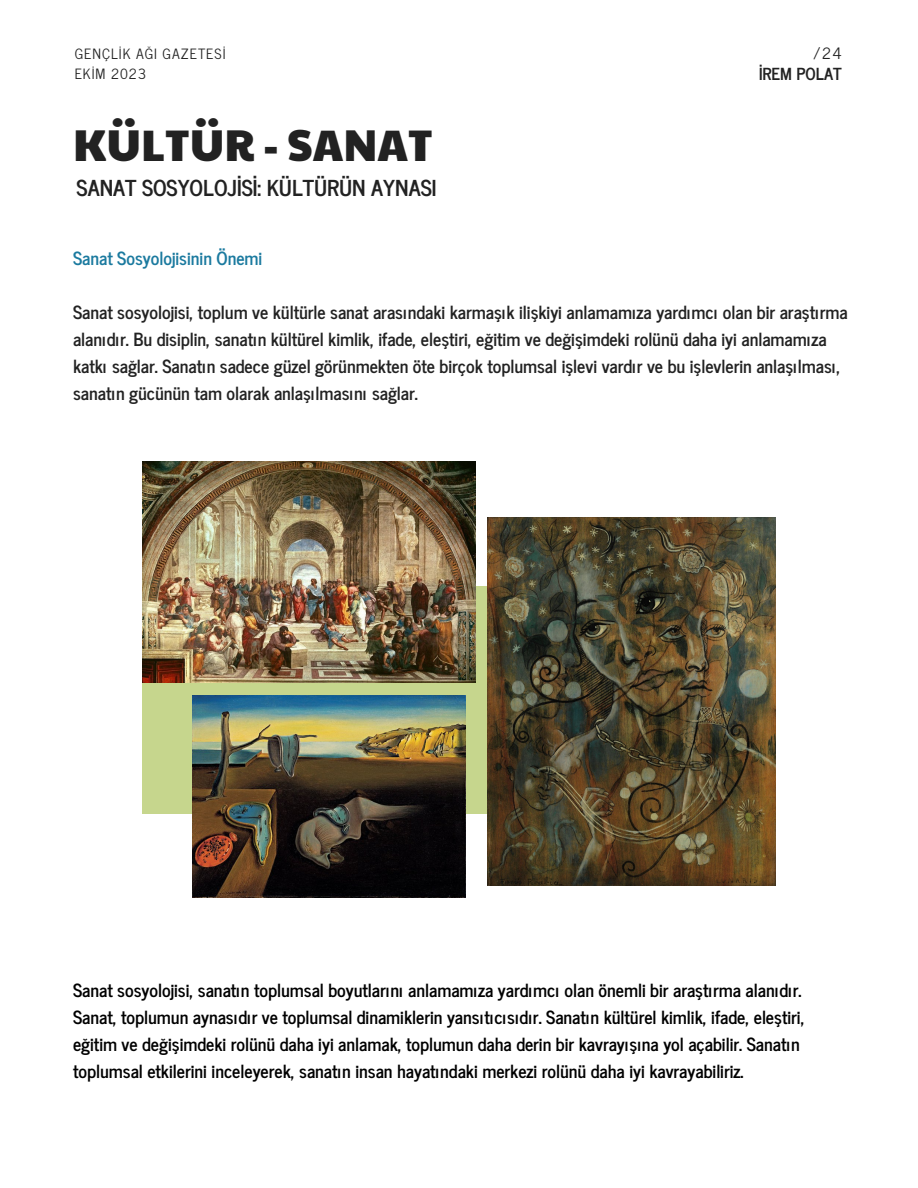
<style>
.page{position:relative;width:918px;height:1188px;background:#fff}
.page>*{position:absolute;margin:0;border:0;box-sizing:border-box;transform-origin:0 0}
.t1{font:43.65px "Paytone One";color:#222}
.t2{font:700 21.75px "News Cycle";color:#222}
.t3{font:700 18px/27px "News Cycle";color:#000}
.t4{font:700 18px/27px "News Cycle";color:#222}
.t5{font:700 18px "News Cycle";color:#1b7a9f}
.t6{font:700 16.5px "News Cycle";color:#222}
.t7{font:15.6px "News Cycle";color:#222}
.t8{font:14.1px "News Cycle";letter-spacing:.07em;color:#222}
</style>
<div class="page">
<div style="left:142px;top:587px;width:634px;height:227px;background:#c6d68d"></div>
<img style="left:142px;top:461px;width:333px;height:222px">
<img style="left:487px;top:518px;width:288px;height:367px">
<img style="left:192px;top:696px;width:273px;height:201px">
<p class="t8" style="left:75px;top:41px;width:152px">GENÇLİK AĞI GAZETESİ</p>
<p class="t8" style="left:75px;top:61px;width:73px">EKİM 2023</p>
<p class="t1" style="left:73px;top:112px;width:362px">KÜLTÜR - SANAT</p>
<p class="t2" style="left:77px;top:169px;width:361px">SANAT SOSYOLOJİSİ: KÜLTÜRÜN AYNASI</p>
<p class="t7" style="left:813px;top:40px;width:30px">/24</p>
<p class="t6" style="left:759px;top:59px;width:84px">İREM POLAT</p>
<p class="t5" style="left:73px;top:242px;width:191px">Sanat Sosyolojisinin Önemi</p>
<p class="t4" style="left:73px;top:297px;width:776px">Sanat sosyolojisi, toplum ve kültürle sanat arasındaki karmaşık ilişkiyi anlamamıza yardımcı olan bir araştırma alanıdır. Bu disiplin, sanatın kültürel kimlik, ifade, eleştiri, eğitim ve değişimdeki rolünü daha iyi anlamamıza katkı sağlar. Sanatın sadece güzel görünmekten öte birçok toplumsal işlevi vardır ve bu işlevlerin anlaşılması, sanatın gücünün tam olarak anlaşılmasını sağlar.</p>
<p class="t3" style="left:73px;top:975px;width:733px">Sanat sosyolojisi, sanatın toplumsal boyutlarını anlamamıza yardımcı olan önemli bir araştırma alanıdır.<br>Sanat, toplumun aynasıdır ve toplumsal dinamiklerin yansıtıcısıdır. Sanatın kültürel kimlik, ifade, eleştiri, eğitim ve değişimdeki rolünü daha iyi anlamak, toplumun daha derin bir kavrayışına yol açabilir. Sanatın toplumsal etkilerini inceleyerek, sanatın insan hayatındaki merkezi rolünü daha iyi kavrayabiliriz.</p>
</div>
